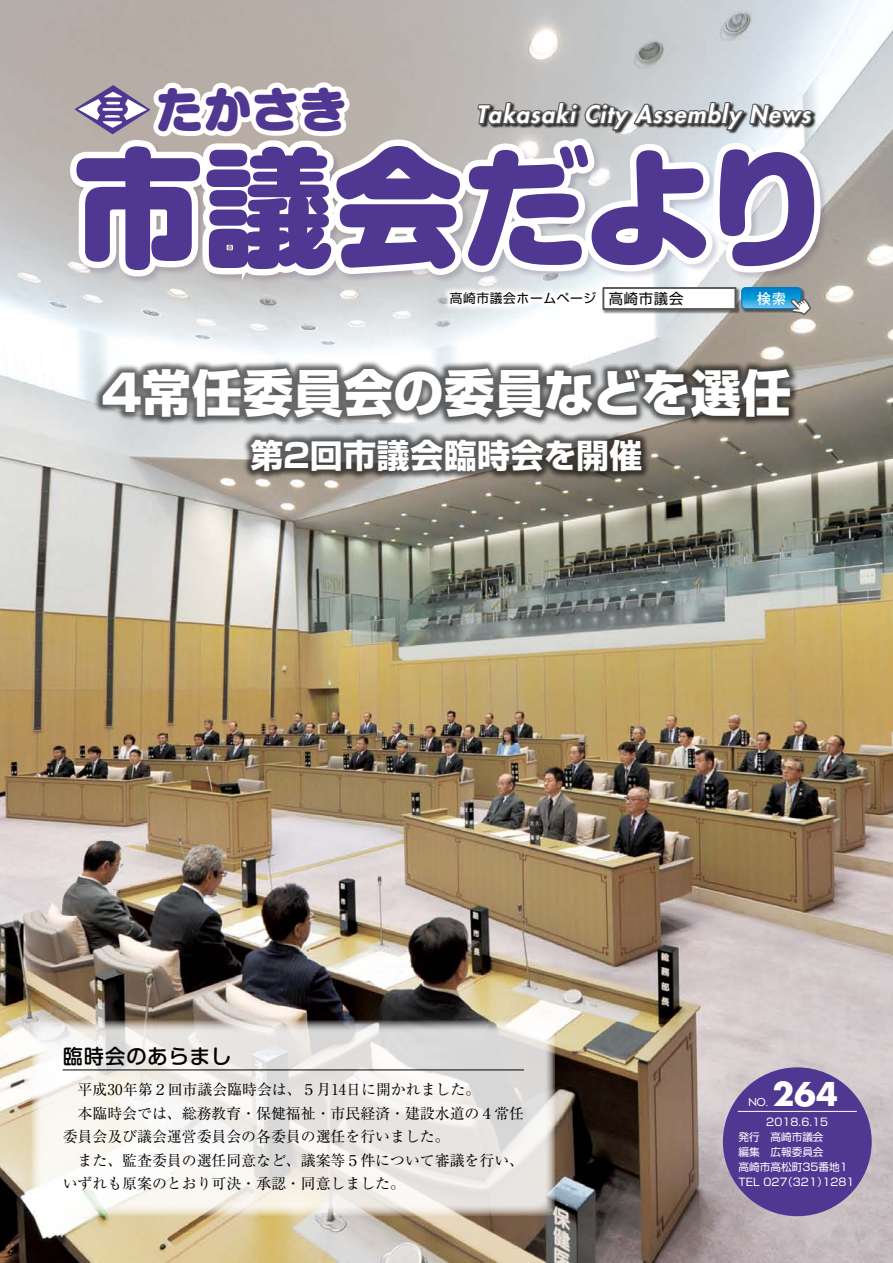
<style>
.page{position:relative;width:893px;height:1263px;background:#fff}
.page>*{position:absolute;margin:0;border:0;box-sizing:border-box;transform-origin:0 0}
.t1{font:900 127.5px "Shin M Go";letter-spacing:-.005em;color:#503791}
.t2{font:800 49.95px "Shin Go";letter-spacing:.005em;color:#fff}
.t3{font:900 47.85px "Shin M Go";color:#503791}
.t4{font:700 33px "Shin Go";letter-spacing:.005em;color:#fff}
.t5{font:700 31.95px "Futura";color:#fff}
.t6{font:italic 800 23.4px "Futura";color:#fff}
.t7{font:500 20.25px "Shin M Go Pro";letter-spacing:.05em;color:#000}
.t8{font:14.85px/23.4px "Ryumin Pro";color:#000}
.t9{font:14.4px "Shin Go Pro";letter-spacing:.05em;color:#000}
.t10{font:700 14.4px "Futo Go B101 Pro";color:#fff}
.t11{font:12.75px "Shin Go Pro";letter-spacing:.05em;color:#000}
.t12{font:10.65px "Shin Go";color:#fff}
.t13{font:10.65px "Futura";color:#fff}
</style>
<div class="page">
<img style="left:0;top:0;width:893px;height:1263px">
<div style="left:723px;top:1067px;width:149px;height:149px;background:#503791;border-radius:50%"></div>
<hr style="left:738px;top:1111px;width:119px;height:1px;background:#fff">
<div style="left:93px;top:359px;width:705px;height:66px;background:#000;opacity:.6"></div>
<div style="left:241px;top:430px;width:408px;height:50px;background:#000;opacity:.6"></div>
<svg style="left:32px;top:1020px;width:523px;height:196px"></svg>
<hr style="left:63px;top:1069px;width:461px;height:1px;background:#000">
<svg style="left:64px;top:76px;width:763px;height:242px"></svg>
<svg style="left:441px;top:283px;width:161px;height:27px"></svg>
<h3 class="t3" style="left:156px;top:74px;width:193px">たかさき</h3>
<h1 class="t1" style="left:74px;top:112px;width:757px">市議会だより</h1>
<h3 class="t6" style="left:476px;top:99px;width:341px">Takasaki City Assembly News</h3>
<p class="t11" style="left:450px;top:288px;width:148px">高崎市議会ホームページ</p>
<p class="t9" style="left:609px;top:287px;width:76px">高崎市議会</p>
<p class="t10" style="left:757px;top:287px;width:31px">検索</p>
<h2 class="t2" style="left:101px;top:359px;width:692px">4常任委員会の委員などを選任</h2>
<h3 class="t4" style="left:251px;top:434px;width:393px">第2回市議会臨時会を開催</h3>
<h3 class="t7" style="left:63px;top:1040px;width:170px">臨時会のあらまし</h3>
<p class="t8" style="left:63px;top:1077px;width:463px">　平成30年第２回市議会臨時会は、５月14日に開かれました。<br>　本臨時会では、総務教育・保健福祉・市民経済・建設水道の４常任委員会及び議会運営委員会の各委員の選任を行いました。<br>　また、監査委員の選任同意など、議案等５件について審議を行い、いずれも原案のとおり可決・承認・同意しました。</p>
<h3 class="t5" style="left:772px;top:1071px;width:67px">264</h3>
<p class="t13" style="left:748px;top:1095px;width:22px">NO.</p>
<p class="t12" style="left:766px;top:1115px;width:63px">2018.6.15</p>
<p class="t12" style="left:739px;top:1130px;width:87px">発行　高崎市議会</p>
<p class="t12" style="left:739px;top:1145px;width:87px">編集　広報委員会</p>
<p class="t12" style="left:739px;top:1160px;width:111px">高崎市高松町35番地1</p>
<p class="t12" style="left:822px;top:1175px;width:34px">1281</p>
<p class="t12" style="left:782px;top:1175px;width:47px">)321(</p>
<p class="t12" style="left:739px;top:1175px;width:51px">TEL 027</p>
</div>
